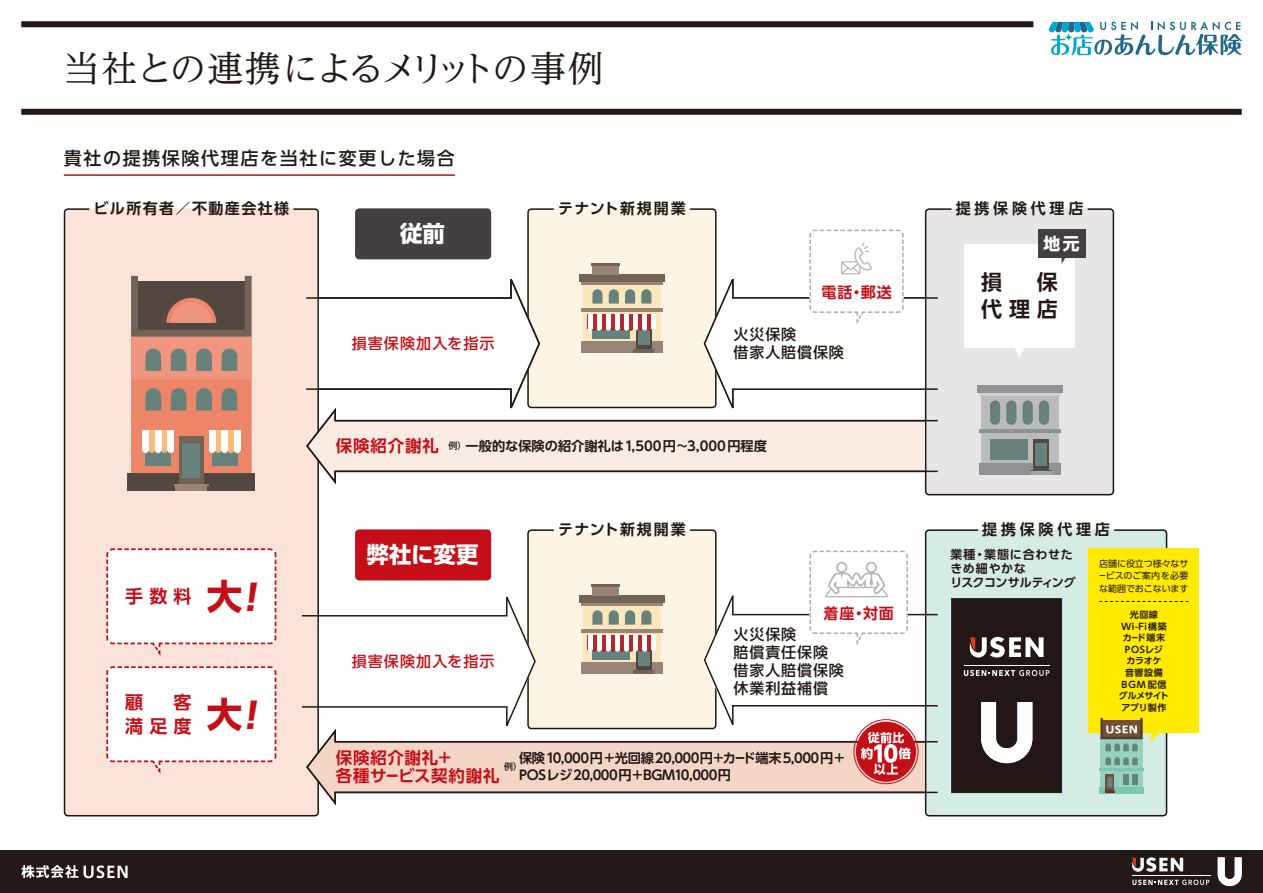
<style>
.page{position:relative;width:1263px;height:893px;background:#fff}
.page>*{position:absolute;margin:0;border:0;box-sizing:border-box;transform-origin:0 0}
.t1{font:36px "UD Reimin Pr 6 N";letter-spacing:-.055em;color:#221815}
.t2{font:700 35.4px "UD Shin Go Pr 6 N";color:#c40e18}
.t3{font:700 22.5px "UD Shin Go Pr 6 N";color:#fff}
.t4{font:700 21px/27px "UD Shin Go Pr 6 N De";color:#221815}
.t5{font:500 18px "UD Shin Go Pr 6 N";letter-spacing:.09em;color:#221815}
.t6{font:700 18px "UD Shin Go Pr 6 N De";letter-spacing:.335em;color:#c40e18}
.t7{font:700 16.8px "UD Shin Go Pr 6 N";color:#fff}
.t8{font:700 16.5px/18px "UD Shin Go Pr 6 N De";letter-spacing:.05em;color:#c40e18}
.t9{font:500 15px/18px "UD Shin Go Pr 6 N";letter-spacing:.06em;color:#221815}
.t10{font:500 15px "UD Shin Go Pr 6 N";letter-spacing:.075em;color:#c40e18}
.t11{font:700 15px "UD Shin Go Pr 6 N De";letter-spacing:.105em;color:#221815}
.t12{font:700 15px "UD Shin Go Pr 6 N De";letter-spacing:.25em;color:#221815}
.t13{font:700 15px "UD Shin Go Pr 6 N De";letter-spacing:.095em;color:#221815}
.t14{font:700 15px "UD Shin Go Pr 6 N De";letter-spacing:.06em;color:#c40e18}
.t15{font:700 13.2px "UD Shin Go Pr 6 N De";letter-spacing:-.02em;color:#221815}
.t16{font:700 13.2px "UD Shin Go Pr 6 N De";color:#221815}
.t17{font:700 13.2px "UD Shin Go Pr 6 N De";letter-spacing:-.03em;color:#221815}
.t18{font:700 12px/14.2px "UD Shin Go Pr 6 N De";letter-spacing:.04em;color:#221815}
.t19{font:700 9px/11.7px "UD Shin Go Pr 6 N De";letter-spacing:.06em;color:#221815}
.t20{font:9px/12.6px "UD Shin Go Pr 6 N";letter-spacing:-.01em;color:#221815}
.t21{font:700 9px/11.7px "UD Shin Go Pr 6 N De";letter-spacing:-.04em;color:#221815}
.t22{font:500 9px "UD Shin Go Pr 6 N";color:#221815}
</style>
<div class="page">
<div style="left:0;top:850px;width:1263px;height:43px;background:#221815"></div>
<svg style="left:1218px;top:857px;width:24px;height:29px"></svg>
<hr style="left:1132px;top:876px;width:79px;height:1px;background:#fff">
<svg style="left:1132px;top:880px;width:77px;height:5px"></svg>
<svg style="left:1132px;top:857px;width:51px;height:15px"></svg>
<svg style="left:1049px;top:21px;width:193px;height:34px"></svg>
<svg style="left:21px;top:865px;width:57px;height:13px"></svg>
<svg style="left:84px;top:865px;width:44px;height:13px"></svg>
<div style="left:925px;top:529px;width:242px;height:287px;background:#d5ece4;border-radius:4px"></div>
<div style="left:925px;top:529px;width:242px;height:287px;border:2px solid #221815;border-radius:4px"></div>
<div style="left:925px;top:208px;width:189px;height:287px;background:#e6e6e6;border-radius:4px"></div>
<div style="left:64px;top:208px;width:255px;height:608px;background:#fce3d9;border-radius:4px"></div>
<div style="left:527px;top:208px;width:189px;height:200px;background:#fdf5e3;border-radius:4px"></div>
<div style="left:527px;top:529px;width:189px;height:200px;background:#fdf5e3;border-radius:4px"></div>
<div style="left:925px;top:208px;width:189px;height:287px;border:2px solid #221815;border-radius:4px"></div>
<div style="left:64px;top:208px;width:255px;height:608px;border:2px solid #221815;border-radius:4px"></div>
<div style="left:21px;top:109px;width:1221px;height:6px;background:#221815"></div>
<div style="left:964px;top:244px;width:111px;height:103px;background:#fff"></div>
<div style="left:981px;top:394px;width:77px;height:80px;background:#b9bbbc"></div>
<div style="left:990px;top:439px;width:38px;height:21px;background:#67827c"></div>
<div style="left:978px;top:463px;width:82px;height:11px;background:#909295"></div>
<div style="left:1033px;top:439px;width:16px;height:31px;background:#534741"></div>
<hr style="left:978px;top:429px;width:82px;height:4px;background:#909295">
<hr style="left:978px;top:392px;width:82px;height:4px;background:#ced0d1">
<div style="left:977px;top:386px;width:85px;height:7px;background:#909295"></div>
<div style="left:1035px;top:444px;width:12px;height:22px;background:#67827c"></div>
<hr style="left:1031px;top:471px;width:20px;height:3px;background:#a3a6a9">
<svg style="left:1030px;top:470px;width:22px;height:1px"></svg>
<div style="left:1039px;top:400px;width:10px;height:25px;background:#67827c;border-radius:5px"></div>
<div style="left:1023px;top:400px;width:10px;height:25px;background:#67827c;border-radius:5px"></div>
<div style="left:1006px;top:400px;width:10px;height:25px;background:#67827c;border-radius:5px"></div>
<div style="left:990px;top:400px;width:10px;height:25px;background:#67827c;border-radius:5px"></div>
<svg style="left:951px;top:598px;width:111px;height:195px;background:#413735"></svg>
<div style="left:128px;top:473px;width:127px;height:18px;background:#534741"></div>
<svg style="left:131px;top:276px;width:121px;height:215px;background:#aa7b6a"></svg>
<div style="left:209px;top:430px;width:31px;height:20px;background:#f6bd7e"></div>
<div style="left:234px;top:430px;width:6px;height:20px;background:#fff"></div>
<div style="left:221px;top:430px;width:7px;height:20px;background:#fff"></div>
<div style="left:209px;top:430px;width:6px;height:20px;background:#fff"></div>
<svg style="left:1014px;top:347px;width:11px;height:10px"></svg>
<div style="left:355px;top:208px;width:136px;height:51px;background:#44403f;border-radius:4px"></div>
<div style="left:355px;top:529px;width:136px;height:51px;background:#c40e18;border-radius:4px"></div>
<svg style="left:306px;top:229px;width:632px;height:253px"></svg>
<svg style="left:301px;top:550px;width:637px;height:253px"></svg>
<div style="left:1089px;top:548px;width:110px;height:185px;background:#ffea00"></div>
<svg style="left:1099px;top:601px;width:89px;height:1px"></svg>
<hr style="left:64px;top:174px;width:391px;height:2px;background:#c40e18">
<svg style="left:106px;top:548px;width:171px;height:108px;background:#fcf3f2"></svg>
<svg style="left:106px;top:666px;width:171px;height:108px;background:#fcf3f2"></svg>
<svg style="left:1061px;top:258px;width:4px;height:6px"></svg>
<div style="left:1038px;top:230px;width:47px;height:28px;background:#44403f"></div>
<div style="left:21px;top:21px;width:1012px;height:6px;background:#221815"></div>
<div style="left:1100px;top:738px;width:43px;height:55px;background:#97d1bf"></div>
<svg style="left:1105px;top:757px;width:33px;height:8px"></svg>
<div style="left:1123px;top:774px;width:6px;height:10px;background:#67827c"></div>
<div style="left:1132px;top:774px;width:6px;height:10px;background:#67827c"></div>
<div style="left:1099px;top:787px;width:45px;height:6px;background:#7cc7b0"></div>
<div style="left:1105px;top:774px;width:9px;height:16px;background:#744f37"></div>
<div style="left:1107px;top:776px;width:6px;height:12px;background:#67827c;border-radius:3px"></div>
<svg style="left:1104px;top:790px;width:11px;height:3px"></svg>
<hr style="left:1099px;top:768px;width:45px;height:2px;background:#7cc7b0">
<svg style="left:1100px;top:718px;width:43px;height:33px"></svg>
<svg style="left:1150px;top:733px;width:10px;height:9px"></svg>
<h1 class="t1" style="left:64px;top:39px;width:541px">当社との連携によるメリットの事例</h1>
<h3 class="t5" style="left:64px;top:143px;width:393px">貴社の提携保険代理店を当社に変更した場合</h3>
<p class="t13" style="left:94px;top:196px;width:197px">ビル所有者／不動産会社様</p>
<h3 class="t3" style="left:400px;top:215px;width:46px">従前</h3>
<p class="t10" style="left:352px;top:331px;width:144px">損害保険加入を指示</p>
<p class="t11" style="left:558px;top:196px;width:129px">テナント新規開業</p>
<p class="t14" style="left:861px;top:280px;width:32px">郵送</p>
<p class="t14" style="left:821px;top:280px;width:32px">電話</p>
<p class="t14" style="left:849px;top:280px;width:16px">・</p>
<p class="t9" style="left:733px;top:325px;width:112px">火災保険<br>借家人賠償保険</p>
<p class="t8" style="left:336px;top:437px;width:105px">保険紹介謝礼</p>
<p class="t16" style="left:466px;top:435px;width:303px">一般的な保険の紹介謝礼は1,500円~3,000円程度</p>
<p class="t22" style="left:449px;top:439px;width:19px">例）</p>
<p class="t11" style="left:558px;top:517px;width:129px">テナント新規開業</p>
<p class="t12" style="left:956px;top:196px;width:129px">提携保険代理店</p>
<p class="t7" style="left:1043px;top:230px;width:38px">地元</p>
<h3 class="t4" style="left:1037px;top:268px;width:22px">保</h3>
<h3 class="t4" style="left:981px;top:268px;width:78px">損<br>代理店</h3>
<p class="t12" style="left:982px;top:517px;width:129px">提携保険代理店</p>
<h3 class="t3" style="left:367px;top:537px;width:114px">弊社に変更</h3>
<p class="t18" style="left:950px;top:547px;width:127px">業種・業態に合わせたきめ細やかな<br>リスクコンサルティング</p>
<p class="t20" style="left:1099px;top:557px;width:91px">店舗に役立つ様々なサービスのご案内を必要</p>
<h2 class="t2" style="left:207px;top:568px;width:58px">大!</h2>
<h3 class="t6" style="left:125px;top:582px;width:68px">手数料</h3>
<p class="t20" style="left:1099px;top:582px;width:91px">な範囲でおこないます</p>
<p class="t14" style="left:823px;top:601px;width:32px">着座</p>
<p class="t14" style="left:863px;top:601px;width:32px">対面</p>
<p class="t19" style="left:1130px;top:608px;width:30px">光回線</p>
<p class="t14" style="left:851px;top:601px;width:16px">・</p>
<p class="t19" style="left:1121px;top:621px;width:47px;line-height:11.2px">Wi-Fi構築カード端末</p>
<p class="t19" style="left:1121px;top:644px;width:47px;text-align:center">POSレジカラオケ音響設備<br>BGM配信</p>
<p class="t21" style="left:1119px;top:690px;width:52px">グルメサイトアプリ製作</p>
<p class="t9" style="left:733px;top:625px;width:112px">火災保険<br>賠償責任保険借家人賠償保険休業利益補償</p>
<p class="t10" style="left:352px;top:649px;width:144px">損害保険加入を指示</p>
<h3 class="t6" style="left:125px;top:688px;width:19px">顧</h3>
<h3 class="t6" style="left:173px;top:688px;width:19px">客</h3>
<h2 class="t2" style="left:207px;top:686px;width:58px">大!</h2>
<h3 class="t6" style="left:125px;top:711px;width:68px">満足度</h3>
<p class="t8" style="left:336px;top:749px;width:165px">保険紹介謝礼＋<br>各種サービス契約謝礼</p>
<p class="t17" style="left:723px;top:747px;width:125px">カード端末5,000円＋</p>
<p class="t15" style="left:519px;top:747px;width:207px">保険10,000円＋光回線20,000円＋</p>
<p class="t22" style="left:504px;top:759px;width:19px">例(</p>
<p class="t15" style="left:519px;top:764px;width:214px">POSレジ20,000円＋BGM10,000円</p>
</div>
